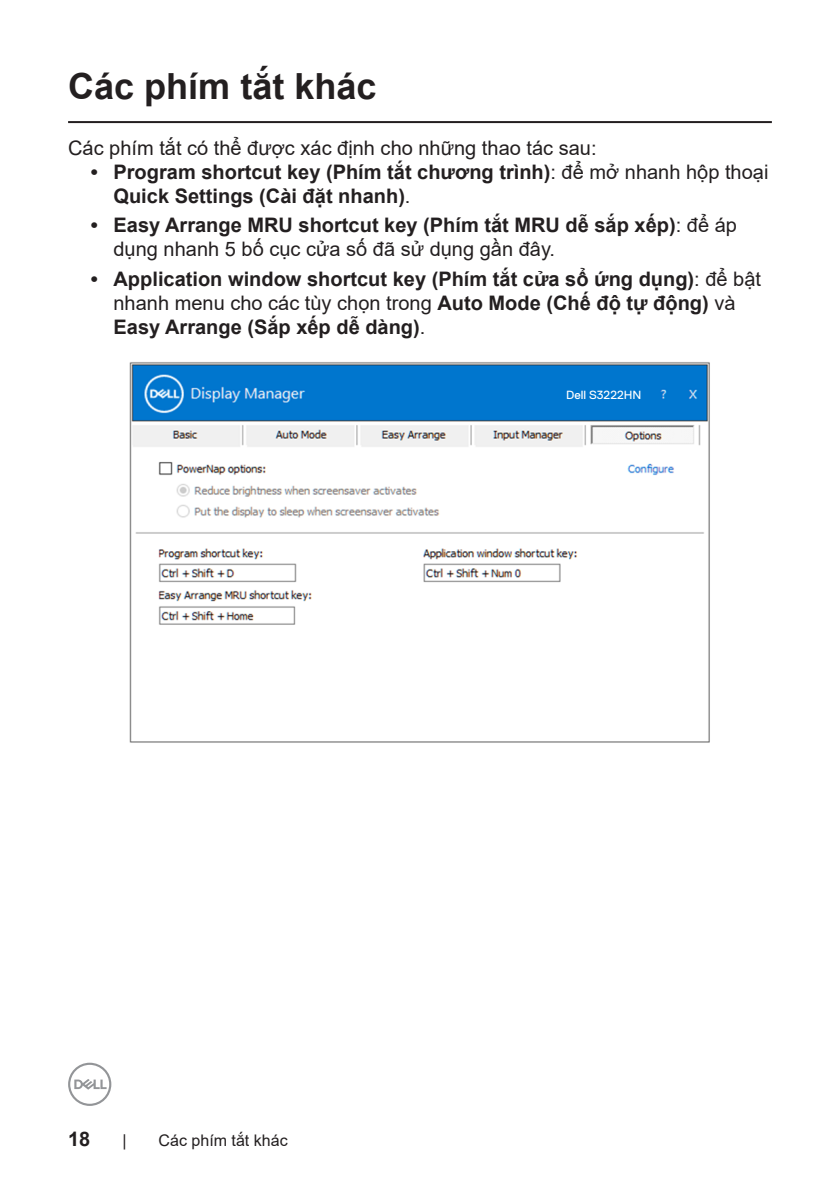
<style>
.page{position:relative;width:840px;height:1191px;background:#fff}
.page>*{position:absolute;margin:0;border:0;box-sizing:border-box;transform-origin:0 0}
.Head_1{font:700 36px "Arial";color:#231f20}
.t1{font:700 20px/24px "Arial";color:#231f20}
.Paragraph{font:20px "Arial";color:#231f20}
.t2{font:16px "Arial";color:#231f20}
.t3{font:11.8px "Dell Replica";color:#fff;scale:1.04 1}
.s1{font-weight:400}
</style>
<div class="page">
<svg style="left:68px;top:1062px;width:43px;height:44px"></svg>
<hr style="left:68px;top:121px;width:703px;height:2px;background:#231f20">
<img style="left:129px;top:362px;width:581px;height:381px">
<div style="left:146px;top:626px;width:205px;height:55px;background:#fff"></div>
<div style="left:557px;top:386px;width:93px;height:19px;background:#0076ce"></div>
<p class="Head_1" style="left:68px;top:61px;width:310px">Các phím tắt khác</p>
<p class="Paragraph" style="left:68px;top:134px;width:529px">Các phím tắt có thể được xác định cho những thao tác sau:</p>
<p class="t1" style="left:113px;top:160px;width:656px;text-indent:-23px">• Program shortcut key (Phím tắt chương trình)<span class="s1">: để mở nhanh hộp thoại<br></span>Quick Settings (Cài đặt nhanh)<span class="s1">.</span></p>
<p class="t1" style="left:113px;top:214px;width:624px;text-indent:-23px">• Easy Arrange MRU shortcut key (Phím tắt MRU dễ sắp xếp)<span class="s1">: để áp dụng nhanh 5 bố cục cửa số đã sử dụng gần đây.</span></p>
<p class="t1" style="left:113px;top:267px;width:648px;text-indent:-23px">• Application window shortcut key (Phím tắt cửa sổ ứng dụng)<span class="s1">: để bật nhanh menu cho các tùy chọn trong</span> Auto Mode (Chế độ tự động) <span class="s1">và<br></span>Easy Arrange (Sắp xếp dễ dàng)<span class="s1">.</span></p>
<p class="t3" style="left:565px;top:388px;width:74px">Dell S3222HN</p>
<p class="t1" style="left:68px;top:1127px;width:24px">18</p>
<p class="t2" style="left:122px;top:1129px;width:6px">|</p>
<p class="t2" style="left:158px;top:1129px;width:130px">Các phím tắt khác</p>
</div>
